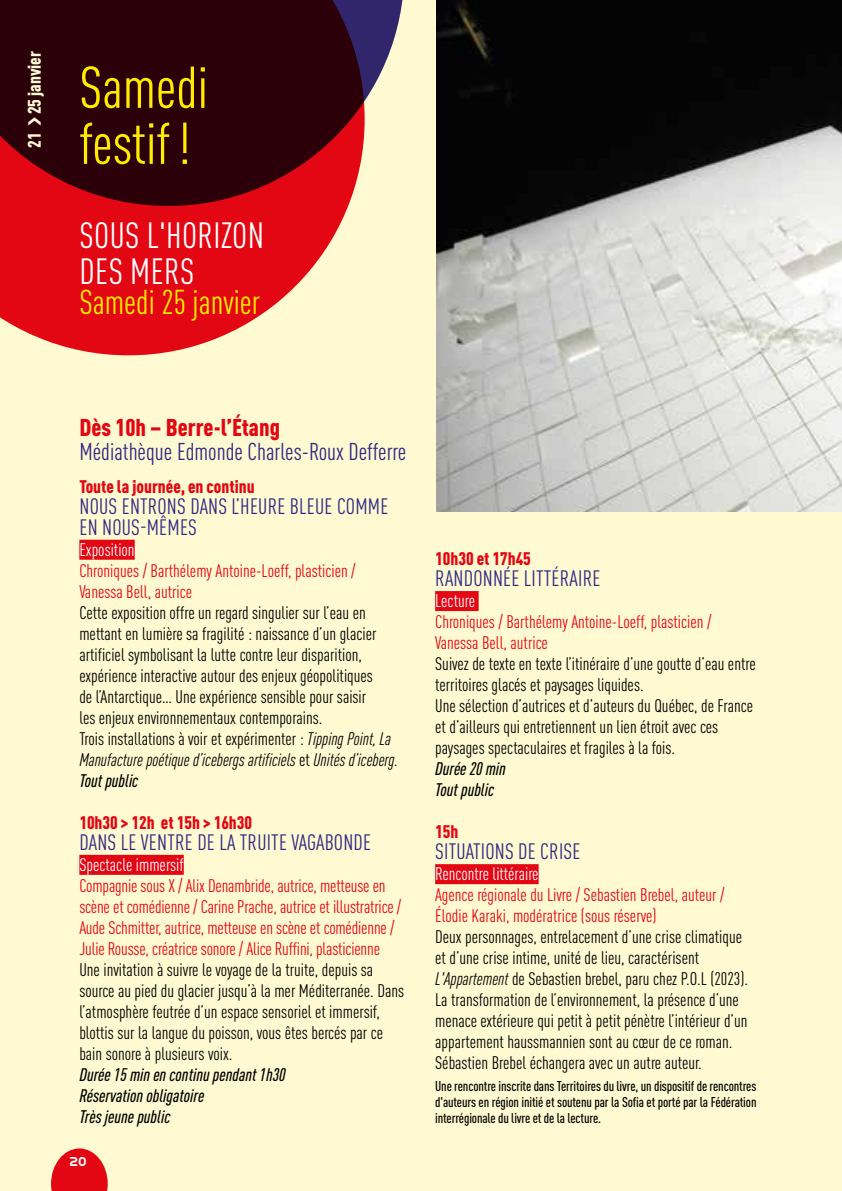
<style>
.page{position:relative;width:842px;height:1191px;background:#fffad2}
.page>*{position:absolute;margin:0;border:0;box-sizing:border-box;transform-origin:0 0}
.t1{font:condensed 58px/56px "DIN Pro";color:#ffed00}
.t2{font:condensed 36px/36px "DIN Pro";letter-spacing:.01em;color:#fff}
.t3{font:condensed 34px "DIN Pro";color:#ffed00}
.t4{font:condensed 24px "DIN Pro";color:#312783}
.t5{font:900 condensed 24px "DIN Pro";color:#e30613}
.t6{font:condensed 22px/21px "DIN Pro";letter-spacing:.01em;color:#312783}
.t7{font:condensed 18px/21px "DIN Pro";color:#000}
.t8{font:condensed 18px/21px "DIN Pro";letter-spacing:-.01em;color:#e30613}
.t9{font:italic 500 condensed 18px/21px "DIN Pro";color:#000}
.t10{font:900 condensed 18px "DIN Pro";color:#e30613}
.t11{font:condensed 18px "DIN Pro";color:#fff}
.t12{font:900 condensed 18px "DIN Pro";color:#fffad2}
.t13{font:500 condensed 14px/16px "DIN Pro";letter-spacing:-.01em;color:#000;text-align:justify}
.t14{font:700 12px "Victoire";color:#fff}
.s1{font-style:italic}
.s2{font-weight:500;font-style:italic}
</style>
<div class="page">
<div style="left:79px;top:540px;width:56px;height:20px;background:#e30613"></div>
<div style="left:79px;top:855px;width:105px;height:20px;background:#e30613"></div>
<div style="left:435px;top:591px;width:44px;height:20px;background:#e30613"></div>
<div style="left:435px;top:864px;width:104px;height:20px;background:#e30613"></div>
<img style="left:436px;top:0;width:406px;height:512px">
<svg style="left:0;top:206px;width:348px;height:149px;fill:#e30613"></svg>
<svg style="left:0;top:0;width:403px;height:206px;background:#4f141d"></svg>
<svg style="left:51px;top:1148px;width:57px;height:43px"></svg>
<svg style="left:28px;top:118px;width:13px;height:8px"></svg>
<p class="t12" style="left:21px;top:148px;width:98px;rotate:-90deg">21 25 janvier</p>
<h1 class="t1" style="left:79px;top:56px;width:130px">Samedi festif !</h1>
<h2 class="t2" style="left:80px;top:215px;width:186px">SOUS L'HORIZON<br>DES MERS</h2>
<h3 class="t3" style="left:79px;top:279px;width:182px">Samedi 25 janvier</h3>
<h3 class="t5" style="left:79px;top:409px;width:202px">Dès 10h – Berre-l’Étang</h3>
<h3 class="t4" style="left:79px;top:435px;width:328px">Médiathèque Edmonde Charles-Roux Defferre</h3>
<p class="t10" style="left:79px;top:472px;width:177px">Toute la journée, en continu</p>
<p class="t6" style="left:79px;top:494px;width:310px">NOUS ENTRONS DANS L’HEURE BLEUE COMME<br>EN NOUS-MÊMES</p>
<p class="t11" style="left:79px;top:537px;width:57px">Exposition</p>
<p class="t8" style="left:79px;top:559px;width:278px">Chroniques / Barthélemy Antoine-Loeff, plasticien /<br>Vanessa Bell, autrice</p>
<p class="t7" style="left:79px;top:601px;width:320px">Cette exposition offre un regard singulier sur l’eau en mettant en lumière sa fragilité : naissance d’un glacier artificiel symbolisant la lutte contre leur disparition, expérience interactive autour des enjeux géopolitiques<br>de l’Antarctique… Une expérience sensible pour saisir<br>les enjeux environnementaux contemporains.<br>Trois installations à voir et expérimenter : <span class="s1">Tipping Point, La Manufacture poétique d’icebergs artificiels</span> et <span class="s1">Unités d’iceberg.<br></span><span class="s2">Tout public</span></p>
<p class="t10" style="left:79px;top:809px;width:174px">10h30 &gt; 12h et 15h &gt; 16h30</p>
<p class="t6" style="left:79px;top:830px;width:293px">DANS LE VENTRE DE LA TRUITE VAGABONDE</p>
<p class="t11" style="left:79px;top:852px;width:106px">Spectacle immersif</p>
<p class="t8" style="left:79px;top:874px;width:323px">Compagnie sous X / Alix Denambride, autrice, metteuse en scène et comédienne / Carine Prache, autrice et illustratrice / Aude Schmitter, autrice, metteuse en scène et comédienne / Julie Rousse, créatrice sonore / Alice Ruffini, plasticienne</p>
<p class="t7" style="left:79px;top:958px;width:326px">Une invitation à suivre le voyage de la truite, depuis sa source au pied du glacier jusqu’à la mer Méditerranée. Dans l’atmosphère feutrée d’un espace sensoriel et immersif, blottis sur la langue du poisson, vous êtes bercés par ce bain sonore à plusieurs voix.</p>
<p class="t9" style="left:79px;top:1063px;width:208px">Durée 15 min en continu pendant 1h30<br>Réservation obligatoire<br>Très jeune public</p>
<p class="t14" style="left:69px;top:1152px;width:19px">20</p>
<p class="t10" style="left:435px;top:545px;width:97px">10h30 et 17h45</p>
<p class="t6" style="left:435px;top:566px;width:167px">RANDONNÉE LITTÉRAIRE</p>
<p class="t11" style="left:435px;top:588px;width:41px">Lecture</p>
<p class="t8" style="left:435px;top:610px;width:278px">Chroniques / Barthélemy Antoine-Loeff, plasticien /<br>Vanessa Bell, autrice</p>
<p class="t7" style="left:435px;top:652px;width:322px">Suivez de texte en texte l’itinéraire d’une goutte d’eau entre territoires glacés et paysages liquides.<br>Une sélection d’autrices et d’auteurs du Québec, de France et d’ailleurs qui entretiennent un lien étroit avec ces paysages spectaculaires et fragiles à la fois.</p>
<p class="t9" style="left:435px;top:757px;width:72px">Durée 20 min<br>Tout public</p>
<p class="t10" style="left:435px;top:818px;width:25px">15h</p>
<p class="t6" style="left:435px;top:839px;width:147px">SITUATIONS DE CRISE</p>
<p class="t11" style="left:435px;top:861px;width:105px">Rencontre littéraire</p>
<p class="t8" style="left:435px;top:883px;width:291px">Agence régionale du Livre / Sebastien Brebel, auteur /<br>Élodie Karaki, modératrice (sous réserve)</p>
<p class="t7" style="left:435px;top:925px;width:314px">Deux personnages, entrelacement d’une crise climatique et d’une crise intime, unité de lieu, caractérisent <span class="s1">L'Appartement</span> de Sebastien brebel, paru chez P.O.L (2023).<br>La transformation de l’environnement, la présence d’une menace extérieure qui petit à petit pénètre l’intérieur d’un appartement haussmannien sont au cœur de ce roman.<br>Sébastien Brebel échangera avec un autre auteur.</p>
<p class="t13" style="left:435px;top:1077px;width:323px">Une rencontre inscrite dans Territoires du livre, un dispositif de rencontres d'auteurs en région initié et soutenu par la Sofia et porté par la Fédération interrégionale du livre et de la lecture.</p>
</div>
